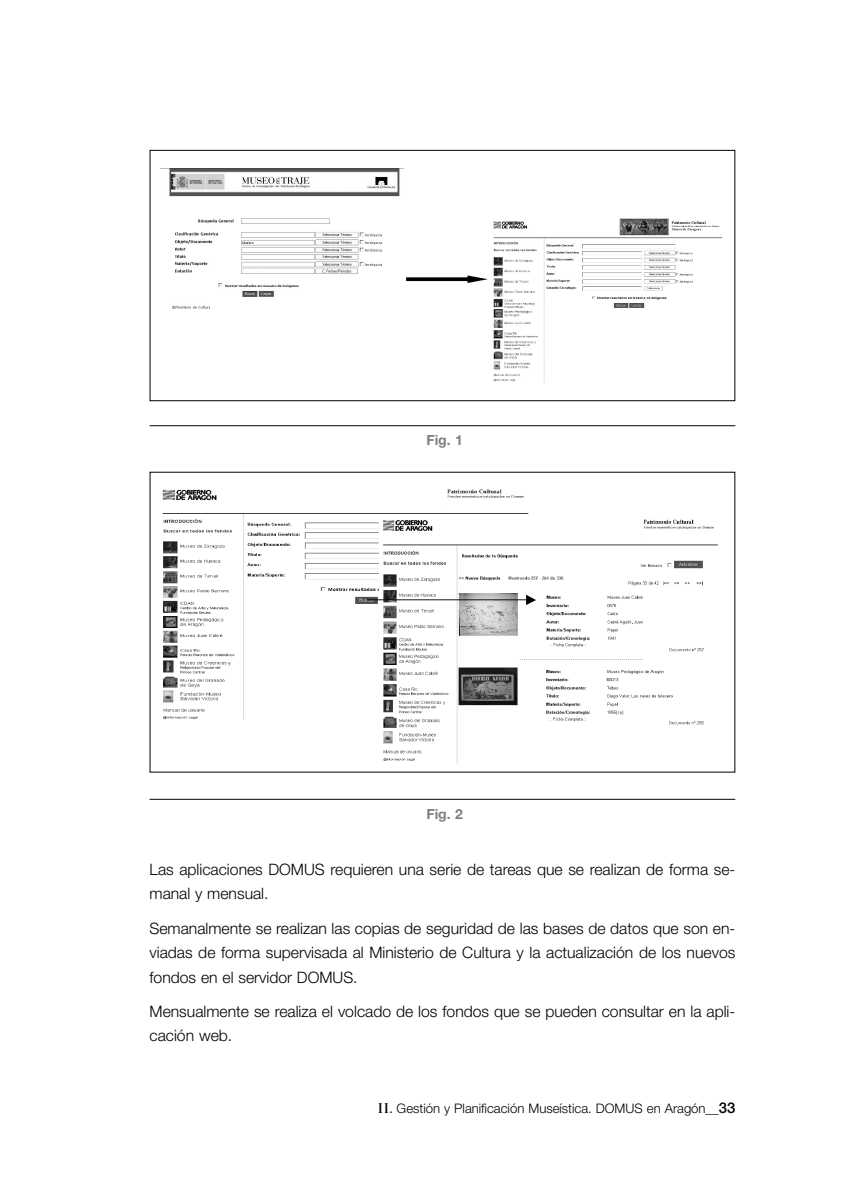
<style>
.page{position:relative;width:846px;height:1191px;background:#fff}
.page>*{position:absolute;margin:0;border:0;box-sizing:border-box;transform-origin:0 0}
.t1{font:300 15.75px/24.5px "Helvetica Neue LT Std";color:#000}
.t2{font:700 14px "Helvetica Neue LT Std";color:#7f7f7f}
.t3{font:300 13.12px "Helvetica Neue";color:#000}
.s1{font-family:"Trajan";font-weight:700}
.s2{font-family:"Helvetica Neue LT Std"}
.s3{font-family:"Helvetica Neue LT Std";font-weight:500;font-size:14.88px}
</style>
<div class="page">
<img style="left:169px;top:169px;width:554px;height:213px">
<div style="left:149px;top:150px;width:586px;height:251px;border:1px solid #000"></div>
<img style="left:162px;top:489px;width:556px;height:275px">
<hr style="left:149px;top:425px;width:586px;height:1px;background:#000">
<hr style="left:149px;top:799px;width:586px;height:1px;background:#000">
<p class="t2" style="left:426px;top:435px;width:38px">Fig. 1</p>
<p class="t2" style="left:426px;top:809px;width:38px">Fig. 2</p>
<p class="t1" style="left:149px;top:858px;width:587px">Las aplicaciones DOMUS requieren una serie de tareas que se realizan de forma se&shy;manal y mensual.</p>
<p class="t1" style="left:149px;top:917px;width:587px;text-align:justify">Semanalmente se realizan las copias de seguridad de las bases de datos que son en&shy;viadas de forma supervisada al Ministerio de Cultura y la actualización de los nuevos fondos en el servidor DOMUS.</p>
<p class="t1" style="left:149px;top:1001px;width:587px">Mensualmente se realiza el volcado de los fondos que se pueden consultar en la apli&shy;cación web.</p>
<p class="t3" style="left:377px;top:1103px;width:359px"><span class="s1">II.</span> Gestión y Planificación Museística. DOMUS en Aragón<span class="s2">__</span><span class="s3">33</span></p>
</div>
